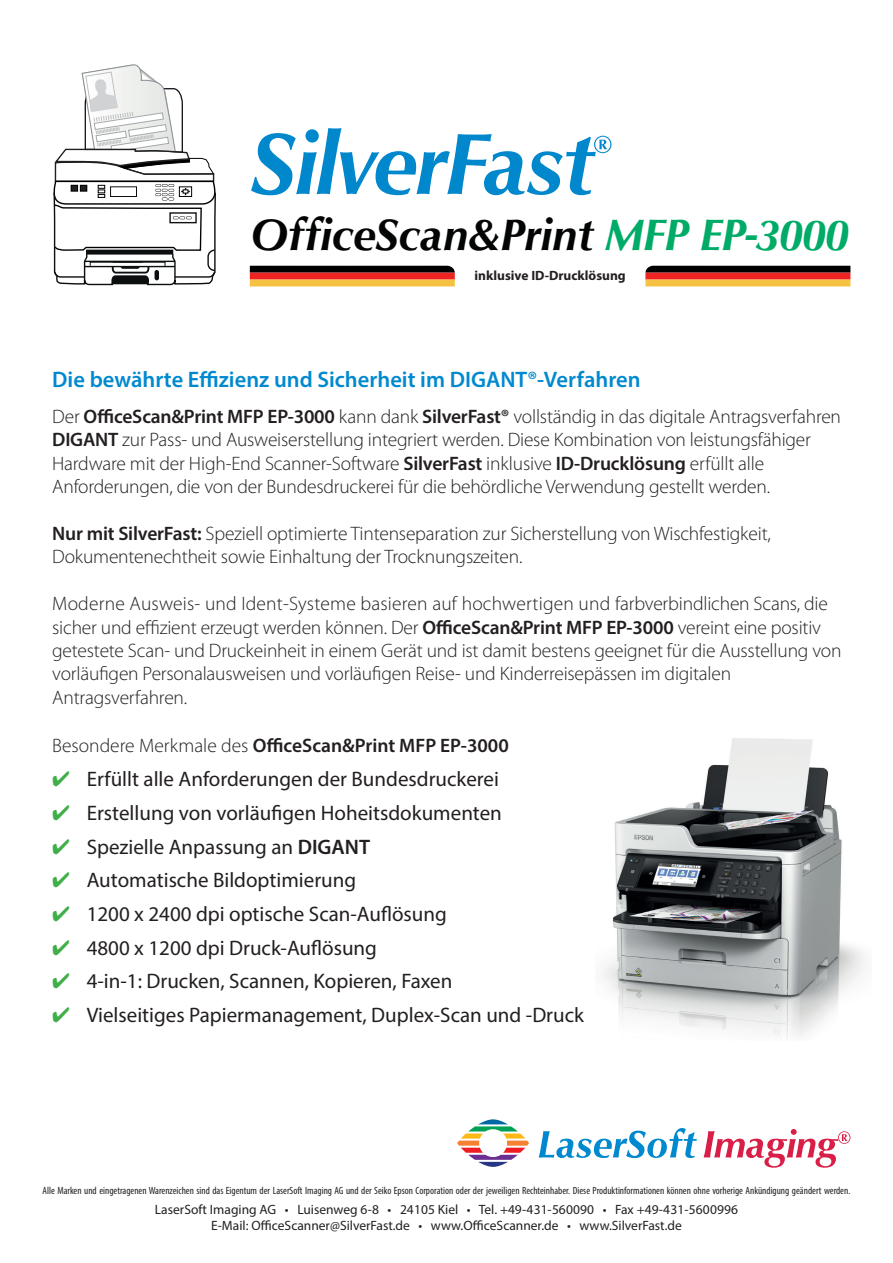
<style>
.page{position:relative;width:893px;height:1263px;background:#fff}
.page>*{position:absolute;margin:0;border:0;box-sizing:border-box;transform-origin:0 0}
.t1{font:italic 700 45.15px "URW Classico T";color:#030505}
.t2{font:600 22.5px "Myriad Pro";color:#0089cf}
.t3{font:21px "Myriad Pro";color:#231f20}
.t4{font:300 19.5px/23.4px "Myriad Pro";letter-spacing:-.01em;color:#231f20}
.t5{font:600 19.5px "Myriad Pro";color:#231f20}
.t6{font:13.5px/16.2px "Myriad Pro";color:#231f20;text-align:center}
.t7{font:700 13.5px "Myriad Pro";color:#231f20}
.t8{font:condensed 10.5px "Myriad Pro";color:#231f20}
.s1{color:#00ab67}
.s2{font-weight:600}
.s3{font-weight:300}
.s4{color:#40ae49}
</style>
<div class="page">
<svg style="left:457px;top:1119px;width:72px;height:48px"></svg>
<svg style="left:539px;top:1128px;width:158px;height:30px"></svg>
<svg style="left:704px;top:1129px;width:146px;height:39px"></svg>
<svg style="left:251px;top:128px;width:360px;height:67px"></svg>
<svg style="left:53px;top:64px;width:163px;height:222px"></svg>
<svg style="left:250px;top:266px;width:205px;height:20px;background:#a45028"></svg>
<svg style="left:645px;top:266px;width:205px;height:20px;background:#a45028"></svg>
<img style="left:600px;top:738px;width:266px;height:301px">
<h1 class="t1" style="left:251px;top:207px;width:599px">OfficeScan&amp;Print <span class="s1">MFP EP-3000</span></h1>
<p class="t7" style="left:474px;top:267px;width:153px">inklusive ID-Drucklösung</p>
<p class="t2" style="left:52px;top:365px;width:590px">Die bewährte Effizienz und Sicherheit im DIGANT®-Verfahren</p>
<p class="t4" style="left:52px;top:405px;width:790px">Der <span class="s2">OfficeScan&amp;Print MFP EP-3000</span> kann dank <span class="s2">SilverFast®</span> vollständig in das digitale Antragsverfahren <span class="s2">DIGANT</span> zur Pass- und Ausweiserstellung integriert werden. Diese Kombination von leistungsfähiger Hardware mit der High-End Scanner-Software <span class="s2">SilverFast</span> inklusive <span class="s2">ID-Drucklösung</span> erfüllt alle Anforderungen, die von der Bundesdruckerei für die behördliche Verwendung gestellt werden.</p>
<p class="t4" style="left:52px;top:522px;width:720px"><span class="s2">Nur mit SilverFast:</span> Speziell optimierte Tintenseparation zur Sicherstellung von Wischfestigkeit,<br>Dokumentenechtheit sowie Einhaltung der Trocknungszeiten.</p>
<p class="t4" style="left:52px;top:592px;width:791px">Moderne Ausweis- und Ident-Systeme basieren auf hochwertigen und farbverbindlichen Scans, die sicher und effizient erzeugt werden können. Der <span class="s2">OfficeScan&amp;Print MFP EP-3000</span> vereint eine positiv getestete Scan- und Druckeinheit in einem Gerät und ist damit bestens geeignet für die Ausstellung von vorläufigen Personalausweisen und vorläufigen Reise- und Kinderreisepässen im digitalen Antragsverfahren.</p>
<p class="t5" style="left:52px;top:733px;width:458px"><span class="s3">Besondere Merkmale des</span> OfficeScan&amp;Print MFP EP-3000</p>
<p class="t3" style="left:52px;top:766px;width:448px"><span class="s4">✔</span> Erfüllt alle Anforderungen der Bundesdruckerei</p>
<p class="t3" style="left:52px;top:800px;width:451px"><span class="s4">✔</span> Erstellung von vorläufigen Hoheitsdokumenten</p>
<p class="t3" style="left:52px;top:833px;width:319px"><span class="s4">✔</span> Spezielle Anpassung an <span class="s2">DIGANT</span></p>
<p class="t3" style="left:52px;top:867px;width:306px"><span class="s4">✔</span> Automatische Bildoptimierung</p>
<p class="t3" style="left:52px;top:901px;width:396px"><span class="s4">✔</span> 1200 x 2400 dpi optische Scan-Auflösung</p>
<p class="t3" style="left:52px;top:935px;width:326px"><span class="s4">✔</span> 4800 x 1200 dpi Druck-Auflösung</p>
<p class="t3" style="left:52px;top:968px;width:402px"><span class="s4">✔</span> 4-in-1: Drucken, Scannen, Kopieren, Faxen</p>
<p class="t3" style="left:52px;top:1002px;width:533px"><span class="s4">✔</span> Vielseitiges Papiermanagement, Duplex-Scan und -Druck</p>
<p class="t8" style="left:43px;top:1184px;width:809px">Alle Marken und eingetragenen Warenzeichen sind das Eigentum der LaserSoft Imaging AG und der Seiko Epson Corporation oder der jeweiligen Rechteinhaber. Diese Produktinformationen können ohne vorherige Ankündigung geändert werden.</p>
<p class="t6" style="left:155px;top:1201px;width:585px">LaserSoft Imaging AG • Luisenweg 6-8 • 24105 Kiel • Tel. +49-431-560090 • Fax +49-431-5600996<br>E-Mail: OfficeScanner@SilverFast.de • www.OfficeScanner.de • www.SilverFast.de</p>
</div>
